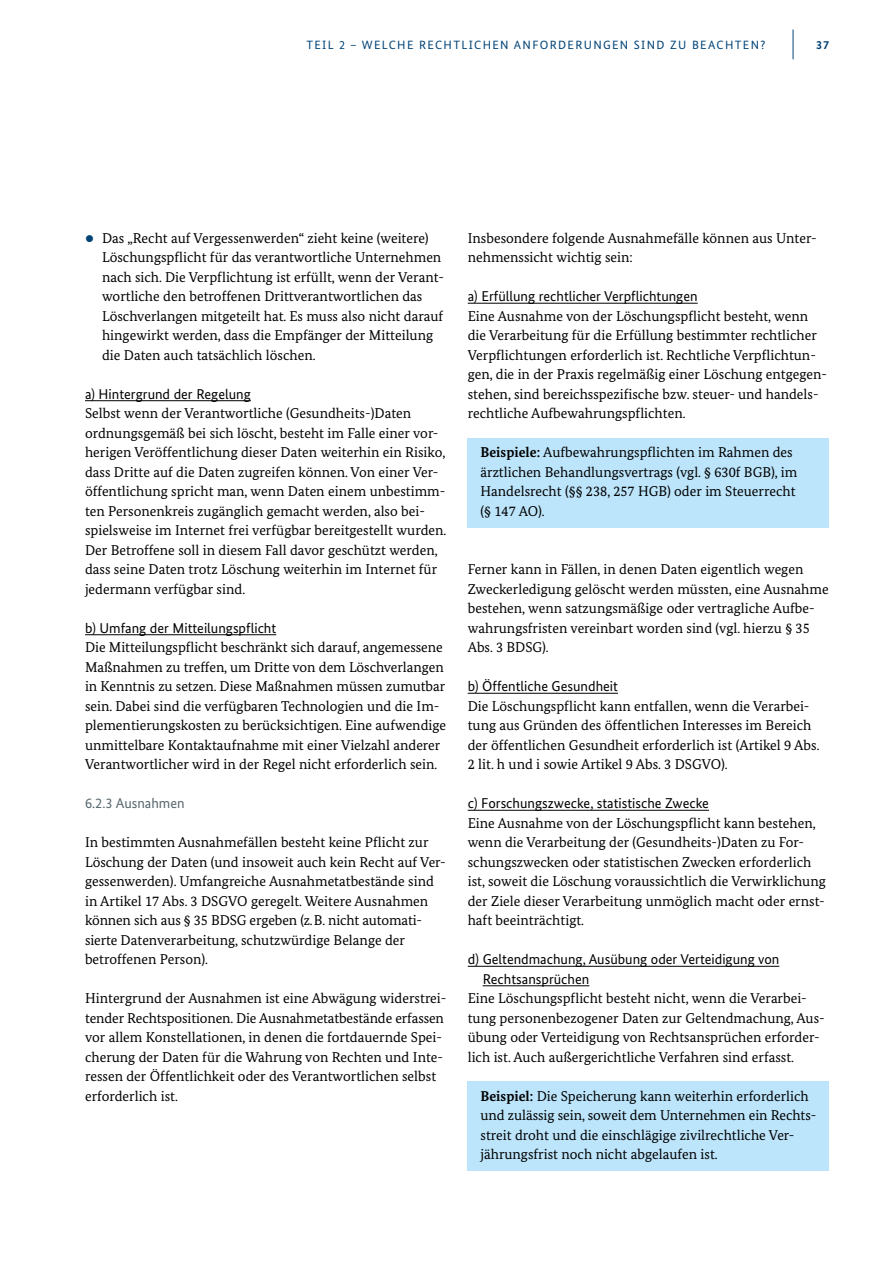
<style>
.page{position:relative;width:893px;height:1263px;background:#fff}
.page>*{position:absolute;margin:0;border:0;box-sizing:border-box;transform-origin:0 0}
.t1{font:14.25px/19.5px "Bundes Serif";color:#000}
.t2{font:14.25px/19.5px "Bundes Sans";color:#000}
.t3{font:14.25px "Bundes Sans";color:#57666d}
.t4{font:12px "Bundes Sans";letter-spacing:.11em;color:#004377}
.t5{font:700 12px "Bundes Sans";color:#004377}
.s1{color:#004377}
.s2{font-weight:700}
</style>
<div class="page">
<svg style="left:793px;top:30px;width:1px;height:29px"></svg>
<hr style="left:85px;top:400px;width:166px;height:1px;background:#000">
<hr style="left:85px;top:634px;width:191px;height:1px;background:#000">
<hr style="left:468px;top:303px;width:230px;height:1px;background:#000">
<div style="left:468px;top:438px;width:361px;height:90px;background:#bce4fa"></div>
<hr style="left:468px;top:693px;width:150px;height:1px;background:#000">
<hr style="left:468px;top:810px;width:241px;height:1px;background:#000">
<hr style="left:468px;top:966px;width:311px;height:1px;background:#000">
<hr style="left:483px;top:985px;width:106px;height:1px;background:#000">
<div style="left:468px;top:1081px;width:361px;height:90px;background:#bce4fa"></div>
<p class="t4" style="left:306px;top:37px;width:461px">TEIL 2 – WELCHE RECHTLICHEN ANFORDERUNGEN SIND ZU BEACHTEN?</p>
<p class="t5" style="left:816px;top:37px;width:15px">37</p>
<p class="t1" style="left:102px;top:228px;width:343px;text-indent:-17px"><span class="s1">•</span> Das „Recht auf Vergessenwerden“ zieht keine (weitere)<br>Löschungspflicht für das verantwortliche Unternehmen nach sich. Die Verpflichtung ist erfüllt, wenn der Verant&shy;wortliche den betroffenen Drittverantwortlichen das Löschverlangen mitgeteilt hat. Es muss also nicht darauf hingewirkt werden, dass die Empfänger der Mitteilung die Daten auch tatsächlich löschen.</p>
<p class="t2" style="left:85px;top:384px;width:167px">a) Hintergrund der Regelung</p>
<p class="t1" style="left:85px;top:403px;width:363px">Selbst wenn der Verantwortliche (Gesundheits-)Daten ordnungsgemäß bei sich löscht, besteht im Falle einer vor&shy;herigen Veröffentlichung dieser Daten weiterhin ein Risiko, dass Dritte auf die Daten zugreifen können. Von einer Ver&shy;öffentlichung spricht man, wenn Daten einem unbestimm&shy;ten Personenkreis zugänglich gemacht werden, also bei&shy;spielsweise im Internet frei verfügbar bereitgestellt wurden.<br>Der Betroffene soll in diesem Fall davor geschützt werden, dass seine Daten trotz Löschung weiterhin im Internet für jedermann verfügbar sind.</p>
<p class="t2" style="left:85px;top:618px;width:193px">b) Umfang der Mitteilungspflicht</p>
<p class="t1" style="left:85px;top:637px;width:363px">Die Mitteilungspflicht beschränkt sich darauf, angemessene Maßnahmen zu treffen, um Dritte von dem Löschverlangen in Kenntnis zu setzen. Diese Maßnahmen müssen zumutbar sein. Dabei sind die verfügbaren Technologien und die Im-- plementierungskosten zu berücksichtigen. Eine aufwendige unmittelbare Kontaktaufnahme mit einer Vielzahl anderer Verantwortlicher wird in der Regel nicht erforderlich sein.</p>
<p class="t3" style="left:85px;top:795px;width:101px">6.2.3 Ausnahmen</p>
<p class="t1" style="left:85px;top:833px;width:362px">In bestimmten Ausnahmefällen besteht keine Pflicht zur Löschung der Daten (und insoweit auch kein Recht auf Ver&shy;gessenwerden). Umfangreiche Ausnahmetatbestände sind in Artikel 17 Abs. 3 DSGVO geregelt. Weitere Ausnahmen können sich aus § 35 BDSG ergeben (z.B. nicht automati&shy;sierte Datenverarbeitung, schutzwürdige Belange der betroffenen Person).</p>
<p class="t1" style="left:85px;top:989px;width:363px">Hintergrund der Ausnahmen ist eine Abwägung widerstrei&shy;tender Rechtspositionen. Die Ausnahmetatbestände erfassen vor allem Konstellationen, in denen die fortdauernde Spei&shy;cherung der Daten für die Wahrung von Rechten und Inte&shy;ressen der Öffentlichkeit oder des Verantwortlichen selbst erforderlich ist.</p>
<p class="t1" style="left:468px;top:228px;width:350px">Insbesondere folgende Ausnahmefälle können aus Unter&shy;nehmenssicht wichtig sein:</p>
<p class="t2" style="left:468px;top:287px;width:231px">a) Erfüllung rechtlicher Verpflichtungen</p>
<p class="t1" style="left:468px;top:306px;width:361px">Eine Ausnahme von der Löschungspflicht besteht, wenn die Verarbeitung für die Erfüllung bestimmter rechtlicher Verpflichtungen erforderlich ist. Rechtliche Verpflichtun&shy;gen, die in der Praxis regelmäßig einer Löschung entgegen&shy;stehen, sind bereichsspezifische bzw. steuer- und handels&shy;rechtliche Aufbewahrungspflichten.</p>
<p class="t1" style="left:480px;top:442px;width:318px"><span class="s2">Beispiele:</span> Aufbewahrungspflichten im Rahmen des ärztlichen Behandlungsvertrags (vgl. § 630f BGB), im Handelsrecht (§§ 238, 257 HGB) oder im Steuerrecht (§ 147 AO).</p>
<p class="t1" style="left:468px;top:559px;width:362px">Ferner kann in Fällen, in denen Daten eigentlich wegen Zweckerledigung gelöscht werden müssten, eine Ausnahme bestehen, wenn satzungsmäßige oder vertragliche Aufbe&shy;wahrungsfristen vereinbart worden sind (vgl. hierzu § 35<br>Abs. 3 BDSG).</p>
<p class="t2" style="left:468px;top:676px;width:152px">b) Öffentliche Gesundheit</p>
<p class="t1" style="left:468px;top:696px;width:353px">Die Löschungspflicht kann entfallen, wenn die Verarbei&shy;tung aus Gründen des öffentlichen Interesses im Bereich der öffentlichen Gesundheit erforderlich ist (Artikel 9 Abs.<br>2 lit. h und i sowie Artikel 9 Abs. 3 DSGVO).</p>
<p class="t2" style="left:468px;top:793px;width:243px">c) Forschungszwecke, statistische Zwecke</p>
<p class="t1" style="left:468px;top:813px;width:360px">Eine Ausnahme von der Löschungspflicht kann bestehen, wenn die Verarbeitung der (Gesundheits-)Daten zu For&shy;schungszwecken oder statistischen Zwecken erforderlich ist, soweit die Löschung voraussichtlich die Verwirklichung der Ziele dieser Verarbeitung unmöglich macht oder ernst&shy;haft beeinträchtigt.</p>
<p class="t2" style="left:483px;top:950px;width:298px;text-indent:-15px">d) Geltendmachung, Ausübung oder Verteidigung von<br>Rechtsansprüchen</p>
<p class="t1" style="left:468px;top:989px;width:359px">Eine Löschungspflicht besteht nicht, wenn die Verarbei&shy;tung personenbezogener Daten zur Geltendmachung, Aus&shy;übung oder Verteidigung von Rechtsansprüchen erforder&shy;lich ist. Auch außergerichtliche Verfahren sind erfasst.</p>
<p class="t1" style="left:480px;top:1086px;width:336px"><span class="s2">Beispiel:</span> Die Speicherung kann weiterhin erforderlich und zulässig sein, soweit dem Unternehmen ein Rechts&shy;streit droht und die einschlägige zivilrechtliche Ver&shy;jährungsfrist noch nicht abgelaufen ist.</p>
</div>
